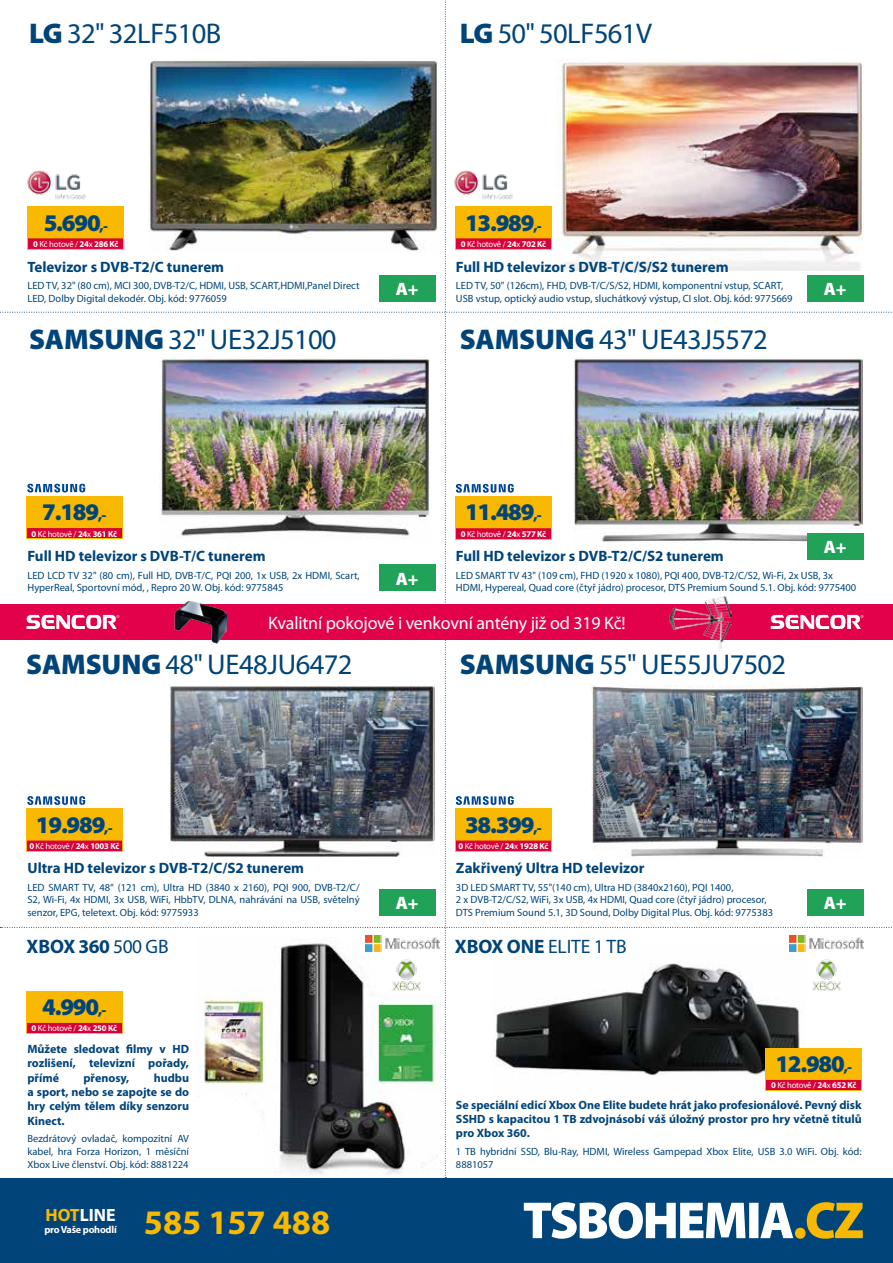
<style>
.page{position:relative;width:893px;height:1263px;background:#00447a}
.page>*{position:absolute;margin:0;border:0;box-sizing:border-box;transform-origin:0 0}
.t1{font:700 34.5px "Myriad Pro";color:#f8b900}
.t2{font:28.5px "Myriad Pro";letter-spacing:-.025em;color:#00447a}
.t3{font:900 24px "Myriad Pro";letter-spacing:-.05em;color:#00447a}
.t4{font:19.5px "Myriad Pro";letter-spacing:-.005em;color:#00447a}
.t5{font:700 19.5px "Myriad Pro";letter-spacing:-.025em;color:#00447a}
.t6{font:18px "Myriad Pro";letter-spacing:-.01em;color:#fff}
.t7{font:900 18px "Myriad Pro";color:#fff}
.t8{font:700 17.85px "Myriad Pro";color:#fff}
.t9{font:700 15px "Myriad Pro";color:#00447a}
.t10{font:700 12px/14.4px "Myriad Pro";color:#00447a;text-align:justify}
.t11{font:10.5px/12.6px "Myriad Pro";color:#00447a}
.t12{font:700 10.2px "Myriad Pro";letter-spacing:-.025em;color:#fff}
.t13{font:8.7px "Myriad Pro";letter-spacing:-.03em;color:#fff}
.s1{font-weight:900}
.s2{font-size:15px}
.s3{font-weight:700}
.s4{font-weight:400}
.s5{color:#f8b900}
</style>
<div class="page">
<svg style="left:524px;top:1202px;width:339px;height:37px"></svg>
<img style="left:0;top:0;width:893px;height:1178px">
<img style="left:174px;top:600px;width:53px;height:44px">
<img style="left:669px;top:595px;width:63px;height:62px">
<h2 class="t2" style="left:29px;top:16px;width:194px"><span class="s1">LG</span> 32" 32LF510B</h2>
<h2 class="t2" style="left:460px;top:16px;width:194px"><span class="s1">LG</span> 50" 50LF561V</h2>
<h3 class="t3" style="left:44px;top:206px;width:66px">5.690<span class="s2">,-</span></h3>
<p class="t13" style="left:33px;top:238px;width:87px"><span class="s3">0</span> Kč hotově / <span class="s3">24</span>x <span class="s3">286 Kč</span></p>
<h3 class="t3" style="left:465px;top:206px;width:78px">13.989<span class="s2">,-</span></h3>
<p class="t13" style="left:461px;top:238px;width:87px"><span class="s3">0</span> Kč hotově / <span class="s3">24</span>x <span class="s3">702 Kč</span></p>
<h3 class="t9" style="left:27px;top:257px;width:198px">Televizor s DVB-T2/C tunerem</h3>
<p class="t11" style="left:27px;top:279px;width:334px">LED TV, 32" (80 cm), MCI 300, DVB-T2/C, HDMI, USB, SCART,HDMI,Panel Direct<br>LED, Dolby Digital dekodér. Obj. kód: 9776059</p>
<h3 class="t7" style="left:396px;top:277px;width:24px">A+</h3>
<h3 class="t9" style="left:456px;top:257px;width:274px">Full HD televizor s DVB-T/C/S/S2 tunerem</h3>
<p class="t11" style="left:456px;top:279px;width:338px">LED TV, 50" (126cm), FHD, DVB-T/C/S/S2, HDMI, komponentní vstup, SCART,<br>USB vstup, optický audio vstup, sluchátkový výstup, CI slot. Obj. kód: 9775669</p>
<h3 class="t7" style="left:824px;top:277px;width:24px">A+</h3>
<h2 class="t2" style="left:29px;top:322px;width:309px"><span class="s1">SAMSUNG</span> 32" UE32J5100</h2>
<h2 class="t2" style="left:460px;top:322px;width:310px"><span class="s1">SAMSUNG</span> 43" UE43J5572</h2>
<h3 class="t3" style="left:42px;top:496px;width:66px">7.189<span class="s2">,-</span></h3>
<p class="t13" style="left:32px;top:528px;width:87px"><span class="s3">0</span> Kč hotově / <span class="s3">24</span>x <span class="s3">361 Kč</span></p>
<h3 class="t9" style="left:27px;top:546px;width:240px">Full HD televizor s DVB-T/C tunerem</h3>
<p class="t11" style="left:27px;top:569px;width:334px">LED LCD TV 32" (80 cm), Full HD, DVB-T/C, PQI 200, 1x USB, 2x HDMI, Scart,<br>HyperReal, Sportovní mód, , Repro 20 W. Obj. kód: 9775845</p>
<h3 class="t7" style="left:396px;top:566px;width:24px">A+</h3>
<h3 class="t3" style="left:465px;top:496px;width:78px">11.489<span class="s2">,-</span></h3>
<p class="t13" style="left:461px;top:528px;width:87px"><span class="s3">0</span> Kč hotově / <span class="s3">24</span>x <span class="s3">577 Kč</span></p>
<h3 class="t7" style="left:824px;top:535px;width:24px">A+</h3>
<h3 class="t9" style="left:456px;top:546px;width:269px">Full HD televizor s DVB-T2/C/S2 tunerem</h3>
<p class="t11" style="left:456px;top:569px;width:402px">LED SMART TV 43" (109 cm), FHD (1920 x 1080), PQI 400, DVB-T2/C/S2, Wi-Fi, 2x USB, 3x<br>HDMI, Hypereal, Quad core (čtyř jádro) procesor, DTS Premium Sound 5.1. Obj. kód: 9775400</p>
<h3 class="t6" style="left:268px;top:611px;width:359px">Kvalitní pokojové i venkovní antény již od 319 Kč!</h3>
<h2 class="t2" style="left:26px;top:647px;width:328px"><span class="s1">SAMSUNG</span> 48" UE48JU6472</h2>
<h2 class="t2" style="left:460px;top:647px;width:328px"><span class="s1">SAMSUNG</span> 55" UE55JU7502</h2>
<h3 class="t3" style="left:36px;top:808px;width:78px">19.989<span class="s2">,-</span></h3>
<p class="t13" style="left:29px;top:841px;width:91px"><span class="s3">0</span> Kč hotově / <span class="s3">24</span>x <span class="s3">1003 Kč</span></p>
<h3 class="t9" style="left:27px;top:858px;width:278px">Ultra HD televizor s DVB-T2/C/S2 tunerem</h3>
<p class="t11" style="left:27px;top:881px;width:334px;text-align:justify">LED SMART TV, 48“ (121 cm), Ultra HD (3840 x 2160), PQI 900, DVB-T2/C/ S2, Wi-Fi, 4x HDMI, 3x USB, WiFi, HbbTV, DLNA, nahrávání na USB, světelný senzor, EPG, teletext. Obj. kód: 9775933</p>
<h3 class="t5" style="left:27px;top:934px;width:143px">XBOX 360 <span class="s4">500 GB</span></h3>
<h3 class="t3" style="left:42px;top:991px;width:66px">4.990<span class="s2">,-</span></h3>
<p class="t13" style="left:32px;top:1023px;width:87px"><span class="s3">0</span> Kč hotově / <span class="s3">24</span>x <span class="s3">250 Kč</span></p>
<p class="t10" style="left:27px;top:1041px;width:163px">Můžete sledovat filmy v HD rozlišení, televizní pořady, přímé</p>
<p class="t10" style="left:27px;top:1070px;width:163px;text-indent:126px">hudbu a sport, nebo se zapojte se do hry celým tělem díky senzoru Kinect.</p>
<p class="t11" style="left:27px;top:1132px;width:163px;text-align:justify">Bezdrátový ovladač, kompozitní AV kabel, hra Forza Horizon, 1 měsíční Xbox Live členství. Obj. kód: 8881224</p>
<p class="t10" style="left:83px;top:1070px;width:47px">přenosy,</p>
<h3 class="t8" style="left:45px;top:1203px;width:72px"><span class="s5">HOT</span>LINE</h3>
<p class="t12" style="left:44px;top:1223px;width:74px">pro Vaše pohodlí</p>
<h1 class="t1" style="left:144px;top:1199px;width:188px">585 157 488</h1>
<h3 class="t7" style="left:396px;top:891px;width:24px">A+</h3>
<h3 class="t3" style="left:465px;top:808px;width:78px">38.399<span class="s2">,-</span></h3>
<p class="t13" style="left:458px;top:841px;width:91px"><span class="s3">0</span> Kč hotově / <span class="s3">24</span>x <span class="s3">1928 Kč</span></p>
<h3 class="t9" style="left:456px;top:858px;width:190px">Zakřivený Ultra HD televizor</h3>
<p class="t11" style="left:456px;top:881px;width:319px">3D LED SMART TV, 55"(140 cm), Ultra HD (3840x2160), PQI 1400,<br>2 x DVB-T2/C/S2, WiFi, 3x USB, 4x HDMI, Quad core (čtyř jádro) procesor,<br>DTS Premium Sound 5.1, 3D Sound, Dolby Digital Plus. Obj. kód: 9775383</p>
<h3 class="t4" style="left:455px;top:934px;width:173px"><span class="s3">XBOX ONE</span> ELITE 1 TB</h3>
<h3 class="t7" style="left:824px;top:891px;width:24px">A+</h3>
<h3 class="t3" style="left:775px;top:1048px;width:78px">12.980<span class="s2">,-</span></h3>
<p class="t13" style="left:771px;top:1080px;width:87px"><span class="s3">0</span> Kč hotově / <span class="s3">24</span>x <span class="s3">652 Kč</span></p>
<p class="t10" style="left:456px;top:1097px;width:407px">Se speciální edicí Xbox One Elite budete hrát jako profesionálové. Pevný disk SSHD s kapacitou 1 TB zdvojnásobí váš úložný prostor pro hry včetně titulů pro Xbox 360.</p>
<p class="t11" style="left:456px;top:1145px;width:407px">1 TB hybridní SSD, Blu-Ray, HDMI, Wireless Gampepad Xbox Elite, USB 3.0 WiFi. Obj. kód:<br>8881057</p>
</div>
